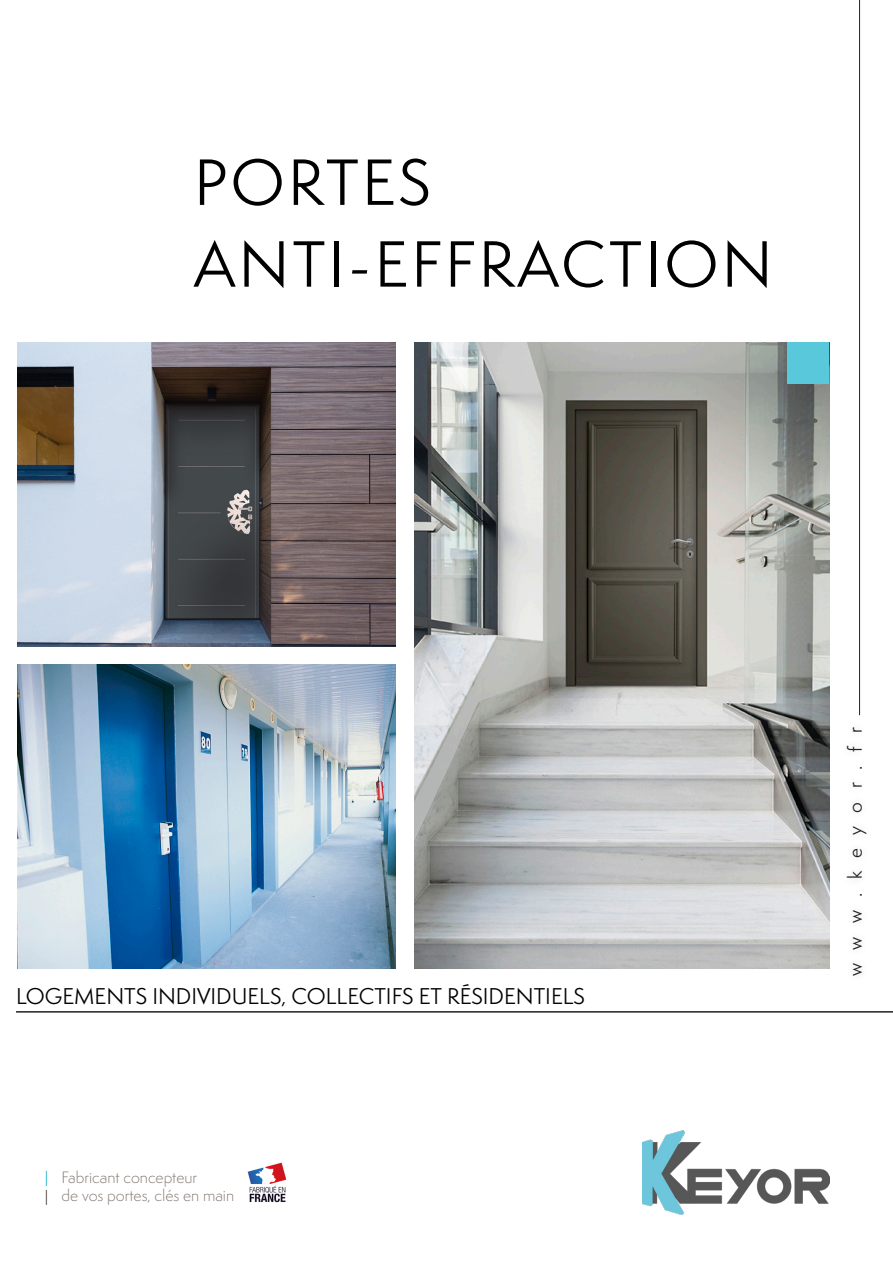
<style>
.page{position:relative;width:893px;height:1263px;background:#fff}
.page>*{position:absolute;margin:0;border:0;box-sizing:border-box;transform-origin:0 0}
.t1{font:60px "Semplicita Pro";letter-spacing:.05em;color:#000001}
.t2{font:21px "Semplicita Pro";color:#000001}
.t3{font:18px "Semplicita Pro";letter-spacing:.75em;color:#231f20}
.t4{font:300 15.15px/18.1px "Semplicita Pro";color:#7d726d}
</style>
<div class="page">
<img style="left:415px;top:342px;width:414px;height:626px">
<img style="left:642px;top:1131px;width:187px;height:84px">
<svg style="left:46px;top:1171px;width:1px;height:34px"></svg>
<img style="left:247px;top:1162px;width:40px;height:41px">
<hr style="left:859px;top:0;width:1px;height:715px;background:#231f20">
<hr style="left:16px;top:1011px;width:877px;height:1px;background:#231f20">
<div style="left:787px;top:342px;width:42px;height:42px;background:#5ac8db"></div>
<img style="left:17px;top:342px;width:378px;height:304px">
<img style="left:17px;top:664px;width:378px;height:304px">
<p class="t1" style="left:194px;top:140px;width:239px">PORTES</p>
<p class="t1" style="left:194px;top:222px;width:580px">ANTI-EFFRACTION</p>
<p class="t2" style="left:16px;top:981px;width:571px">LOGEMENTS INDIVIDUELS, COLLECTIFS ET RÉSIDENTIELS</p>
<p class="t4" style="left:62px;top:1168px;width:174px">Fabricant concepteur<br>de vos portes, clés en main</p>
<p class="t3" style="left:842px;top:976px;width:251px;rotate:-90deg">www.keyor.fr</p>
</div>
